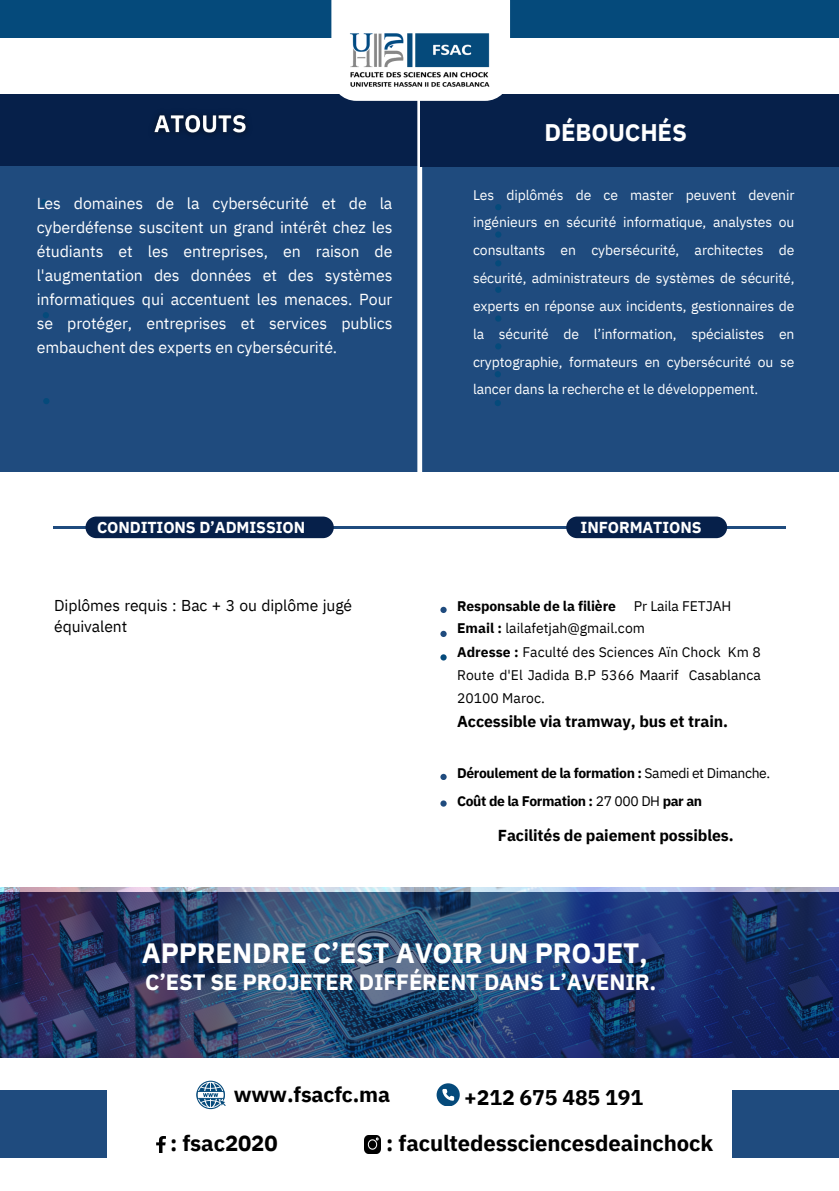
<style>
.page{position:relative;width:839px;height:1191px;background:#fff}
.page>*{position:absolute;margin:0;border:0;box-sizing:border-box;transform-origin:0 0}
.t1{font:700 27.8px "IBM Plex Sans";letter-spacing:-.005em;color:#fff}
.t2{font:700 24px "IBM Plex Sans";letter-spacing:-.005em;color:#fff}
.t3{font:700 22px "IBM Plex Sans";letter-spacing:-.005em;color:#000}
.t4{font:700 22px "IBM Plex Sans";letter-spacing:-.005em;color:#fff}
.t5{font:700 21.2px "IBM Plex Sans";letter-spacing:-.005em;color:#000}
.t6{font:16px/23.8px "IBM Plex Sans";letter-spacing:-.005em;color:#fff;text-align:justify}
.t7{font:700 15.8px "IBM Plex Sans";letter-spacing:-.005em;color:#000}
.t8{font:700 15.8px "IBM Plex Sans";letter-spacing:-.005em;color:#fff}
.t9{font:15.6px/21px "IBM Plex Sans";letter-spacing:-.005em;color:#000}
.t10{font:14px/27.8px "IBM Plex Sans";letter-spacing:-.005em;color:#fff;text-align:justify}
.t11{font:14px/23.2px "IBM Plex Sans";color:#000;text-align:justify}
.t12{font:700 14px "IBM Plex Sans";letter-spacing:-.03em;color:#000}
.t13{font:700 14px "IBM Plex Sans";letter-spacing:-.005em;color:#000}
.s1{font-weight:700}
.s2{font-weight:400}
</style>
<div class="page">
<div style="left:0;top:94px;width:419px;height:74px;background:#06204a"></div>
<svg style="left:440px;top:607px;width:6px;height:6px"></svg>
<svg style="left:440px;top:631px;width:6px;height:6px"></svg>
<div style="left:440px;top:654px;width:6px;height:7px;background:#054a7b;border-radius:50%"></div>
<svg style="left:440px;top:774px;width:6px;height:6px"></svg>
<div style="left:440px;top:800px;width:6px;height:7px;background:#1f4b7e;border-radius:50%"></div>
<div style="left:0;top:166px;width:838px;height:305px;background:#1f4b7e"></div>
<svg style="left:43px;top:312px;width:6px;height:6px"></svg>
<svg style="left:43px;top:398px;width:6px;height:6px"></svg>
<div style="left:41px;top:199px;width:6px;height:7px;background:#054a7b;border-radius:50%"></div>
<hr style="left:54px;top:526px;width:731px;height:3px;background:#1f4b7e">
<div style="left:85px;top:517px;width:249px;height:21px;background:#06204a;border-radius:11px"></div>
<div style="left:566px;top:517px;width:161px;height:21px;background:#06204a;border-radius:11px"></div>
<div style="left:0;top:1090px;width:107px;height:68px;background:#1f4b7e"></div>
<div style="left:732px;top:1090px;width:106px;height:68px;background:#1f4b7e"></div>
<img style="left:157px;top:1136px;width:9px;height:17px">
<img style="left:364px;top:1136px;width:17px;height:18px">
<svg style="left:436px;top:1083px;width:23px;height:23px"></svg>
<svg style="left:196px;top:1081px;width:30px;height:28px"></svg>
<img style="left:0;top:888px;width:838px;height:169px">
<img style="left:154px;top:114px;width:93px;height:21px">
<div style="left:420px;top:94px;width:418px;height:73px;background:#06204a"></div>
<div style="left:0;top:0;width:838px;height:38px;background:#054a7b"></div>
<svg style="left:331px;top:0;width:179px;height:472px"></svg>
<img style="left:348px;top:33px;width:143px;height:54px">
<p class="t2" style="left:544px;top:116px;width:144px">DÉBOUCHÉS</p>
<h2 class="t6" style="left:37px;top:192px;width:357px">Les domaines de la cybersécurité et de la cyberdéfense suscitent un grand intérêt chez les étudiants et les entreprises, en raison de l'augmentation des données et des systèmes informatiques qui accentuent les menaces. Pour se protéger, entreprises et services publics embauchent des experts en cybersécurité.</h2>
<h5 class="t10" style="left:473px;top:180px;width:323px">Les diplômés de ce master peuvent devenir ingénieurs en sécurité informatique, analystes ou consultants en cybersécurité, architectes de sécurité, administrateurs de systèmes de sécurité, experts en réponse aux incidents, gestionnaires de la sécurité de l’information, spécialistes en cryptographie, formateurs en cybersécurité ou se lancer dans la recherche et le développement.</h5>
<h6 class="t8" style="left:97px;top:517px;width:210px">CONDITIONS D’ADMISSION</h6>
<p class="t8" style="left:580px;top:517px;width:122px">INFORMATIONS</p>
<h1 class="t9" style="left:54px;top:595px;width:299px">Diplômes requis : Bac + 3 ou diplôme jugé équivalent</h1>
<h5 class="t13" style="left:457px;top:596px;width:160px">Responsable de la filière</h5>
<p class="t11" style="left:633px;top:594px;width:99px">Pr Laila FETJAH</p>
<p class="t11" style="left:457px;top:616px;width:189px"><span class="s1">Email :</span> lailafetjah@gmail.com</p>
<p class="t11" style="left:457px;top:640px;width:305px"><span class="s1">Adresse :</span> Faculté des Sciences Aïn Chock Km 8<br>Route d'El Jadida B.P 5366 Maarif Casablanca 20100 Maroc.</p>
<p class="t7" style="left:457px;top:711px;width:272px">Accessible via tramway, bus et train.</p>
<p class="t12" style="left:457px;top:763px;width:314px">Déroulement de la formation : <span class="s2">Samedi et Dimanche.</span></p>
<p class="t12" style="left:457px;top:791px;width:246px">Coût de la Formation : <span class="s2">27 000 DH</span> par an</p>
<p class="t7" style="left:498px;top:824px;width:237px">Facilités de paiement possibles.</p>
<h2 class="t1" style="left:142px;top:934px;width:507px">APPRENDRE C’EST AVOIR UN PROJET,</h2>
<p class="t4" style="left:145px;top:968px;width:512px">C’EST SE PROJETER DIFFÉRENT DANS L’AVENIR.</p>
<p class="t5" style="left:234px;top:1081px;width:158px">www.fsacfc.ma</p>
<h4 class="t5" style="left:464px;top:1084px;width:180px">+212 675 485 191</h4>
<p class="t3" style="left:386px;top:1129px;width:328px">: facultedessciencesdeainchock</p>
<h4 class="t3" style="left:170px;top:1128px;width:109px">: fsac2020</h4>
</div>
